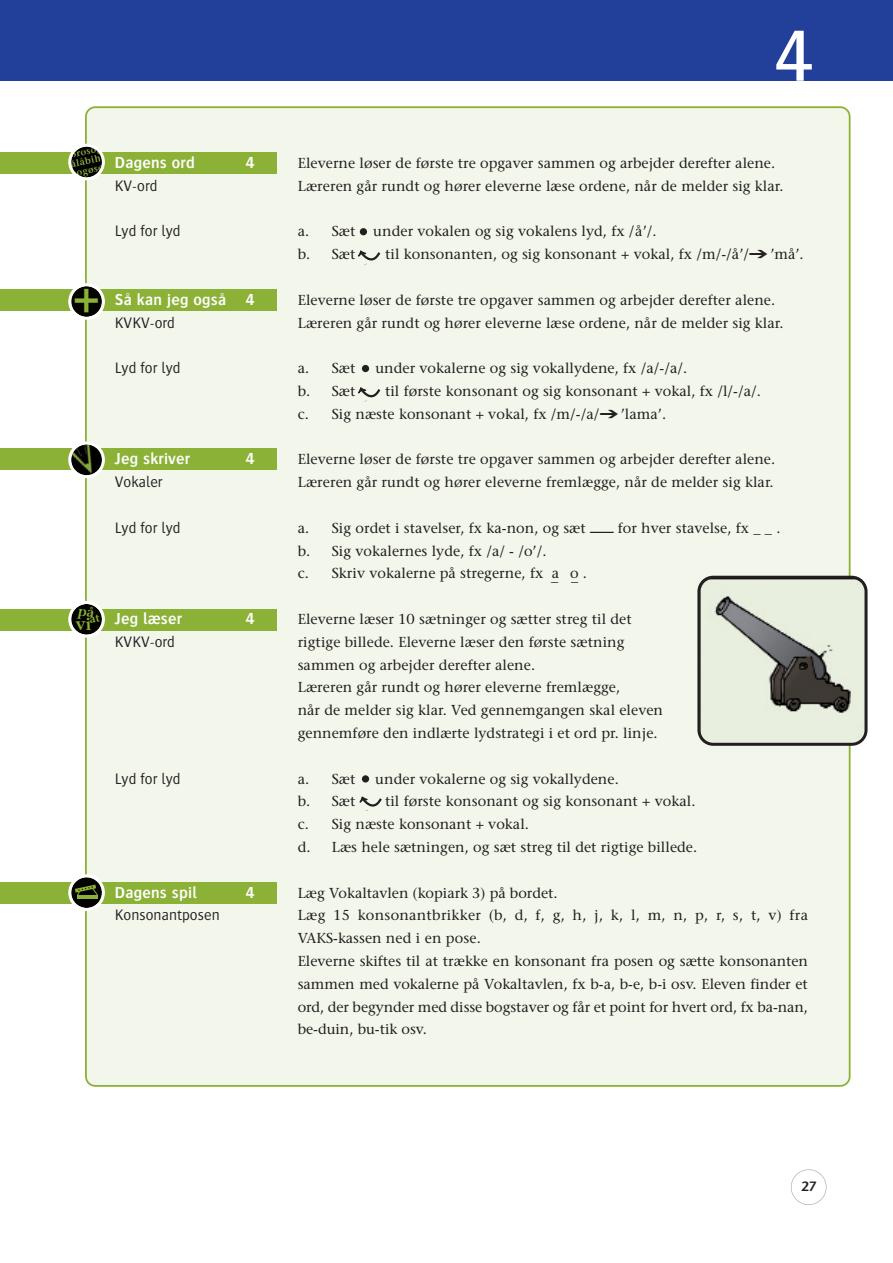
<style>
.page{position:relative;width:893px;height:1263px;background:#fff}
.page>*{position:absolute;margin:0;border:0;box-sizing:border-box;transform-origin:0 0}
.t1{font:75px "Bosis";color:#fff}
.t2{font:49.5px "Meta Plus";color:#8bb136}
.t3{font:600 16.5px "Bosis";letter-spacing:.015em;color:#fff}
.t4{font:300 15.75px "Bosis";letter-spacing:.005em;color:#231f20}
.t5{font:14.4px/22.8px "Stone Serif";letter-spacing:.005em;color:#231f20}
.t6{font:600 13.5px "Stone Sans";color:#231f20}
</style>
<div class="page">
<div style="left:85px;top:106px;width:765px;height:981px;background:#f3f7eb"></div>
<div style="left:0;top:609px;width:276px;height:22px;background:#8bb136"></div>
<div style="left:0;top:449px;width:276px;height:21px;background:#8bb136"></div>
<div style="left:0;top:290px;width:276px;height:21px;background:#8bb136"></div>
<div style="left:0;top:882px;width:276px;height:22px;background:#8bb136"></div>
<div style="left:0;top:153px;width:276px;height:21px;background:#8bb136"></div>
<div style="left:0;top:0;width:892px;height:81px;background:#223f99"></div>
<div style="left:791px;top:1169px;width:35px;height:36px;border:2px solid #bab5b4;border-radius:50%"></div>
<div style="left:362px;top:775px;width:7px;height:8px;background:#231f20;border-radius:50%"></div>
<div style="left:362px;top:365px;width:7px;height:7px;background:#231f20;border-radius:50%"></div>
<div style="left:360px;top:228px;width:7px;height:7px;background:#231f20;border-radius:50%"></div>
<svg style="left:697px;top:576px;width:170px;height:170px"></svg>
<svg style="left:68px;top:442px;width:37px;height:36px"></svg>
<svg style="left:68px;top:283px;width:37px;height:37px"></svg>
<svg style="left:68px;top:144px;width:37px;height:36px"></svg>
<svg style="left:68px;top:874px;width:37px;height:37px"></svg>
<svg style="left:357px;top:250px;width:25px;height:18px"></svg>
<svg style="left:357px;top:386px;width:25px;height:19px"></svg>
<svg style="left:359px;top:796px;width:25px;height:18px"></svg>
<svg style="left:68px;top:601px;width:37px;height:37px"></svg>
<p class="t3" style="left:115px;top:156px;width:81px">Dagens ord</p>
<p class="t3" style="left:246px;top:156px;width:10px">4</p>
<p class="t4" style="left:115px;top:180px;width:44px">KV-ord</p>
<p class="t4" style="left:115px;top:225px;width:67px">Lyd for lyd</p>
<h2 class="t2" style="left:73px;top:278px;width:28px">+</h2>
<p class="t3" style="left:115px;top:293px;width:142px">Så kan jeg også 4</p>
<p class="t4" style="left:115px;top:316px;width:62px">KVKV-ord</p>
<p class="t4" style="left:115px;top:362px;width:67px">Lyd for lyd</p>
<p class="t3" style="left:115px;top:453px;width:77px">Jeg skriver</p>
<p class="t3" style="left:246px;top:453px;width:10px">4</p>
<p class="t4" style="left:115px;top:476px;width:49px">Vokaler</p>
<p class="t4" style="left:115px;top:522px;width:67px">Lyd for lyd</p>
<p class="t3" style="left:115px;top:612px;width:69px">Jeg læser</p>
<p class="t3" style="left:246px;top:612px;width:10px">4</p>
<p class="t4" style="left:115px;top:636px;width:62px">KVKV-ord</p>
<p class="t4" style="left:115px;top:772px;width:67px">Lyd for lyd</p>
<p class="t3" style="left:115px;top:886px;width:83px">Dagens spil</p>
<p class="t3" style="left:246px;top:886px;width:10px">4</p>
<p class="t4" style="left:115px;top:909px;width:106px">Konsonantposen</p>
<h1 class="t1" style="left:775px;top:28px;width:40px">4</h1>
<p class="t5" style="left:298px;top:153px;width:487px">Eleverne løser de første tre opgaver sammen og arbejder derefter alene.<br>Læreren går rundt og hører eleverne læse ordene, når de melder sig klar.</p>
<p class="t5" style="left:298px;top:222px;width:360px">a. Sæt under vokalen og sig vokalens lyd, fx /å’/. b. Sæt</p>
<p class="t5" style="left:385px;top:244px;width:420px">til konsonanten, og sig konsonant + vokal, fx /m/-/å’/➔’må’.</p>
<p class="t5" style="left:298px;top:290px;width:487px">Eleverne løser de første tre opgaver sammen og arbejder derefter alene.<br>Læreren går rundt og hører eleverne læse ordene, når de melder sig klar.</p>
<p class="t5" style="left:298px;top:358px;width:59px">a. Sæt</p>
<p class="t5" style="left:375px;top:358px;width:313px">under vokalerne og sig vokallydene, fx /a/-/a/.</p>
<p class="t5" style="left:298px;top:381px;width:59px">b. Sæt</p>
<p class="t5" style="left:298px;top:381px;width:465px;text-indent:87px">til første konsonant og sig konsonant + vokal, fx /l/-/a/. c. Sig næste konsonant + vokal, fx /m/-/a/➔’lama’.</p>
<p class="t5" style="left:298px;top:450px;width:479px">Eleverne løser de første tre opgaver sammen og arbejder derefter alene.<br>Læreren går rundt og hører eleverne fremlægge, når de melder sig klar.</p>
<p class="t5" style="left:298px;top:518px;width:484px">a. Sig ordet i stavelser, fx ka-non, og sæt <sup>__</sup> for hver stavelse, fx _ _ . b. Sig vokalernes lyde, fx /a/ - /o’/.<br>c. Skriv vokalerne på stregerne, fx a o .</p>
<p class="t5" style="left:298px;top:609px;width:367px">Eleverne læser 10 sætninger og sætter streg til det rigtige billede. Eleverne læser den første sætning sammen og arbejder derefter alene.<br>Læreren går rundt og hører eleverne fremlægge,<br>når de melder sig klar. Ved gennemgangen skal eleven gennemføre den indlærte lydstrategi i et ord pr. linje.</p>
<p class="t5" style="left:298px;top:769px;width:59px">a. Sæt</p>
<p class="t5" style="left:375px;top:769px;width:245px">under vokalerne og sig vokallydene.</p>
<p class="t5" style="left:298px;top:792px;width:59px">b. Sæt</p>
<p class="t5" style="left:551px;top:566px;width:29px">_ _</p>
<p class="t5" style="left:298px;top:792px;width:401px;text-indent:87px">til første konsonant og sig konsonant + vokal. c. Sig næste konsonant + vokal.<br>d. Læs hele sætningen, og sæt streg til det rigtige billede.</p>
<p class="t5" style="left:298px;top:883px;width:512px">Læg Vokaltavlen (kopiark 3) på bordet.<br>Læg 15 konsonantbrikker (b, d, f, g, h, j, k, l, m, n, p, r, s, t, v) fra VAKS-kassen ned i en pose.<br>Eleverne skiftes til at trække en konsonant fra posen og sætte konsonanten sammen med vokalerne på Vokaltavlen, fx b-a, b-e, b-i osv. Eleven finder et ord, der begynder med disse bogstaver og får et point for hvert ord, fx ba-nan, be-duin, bu-tik osv.</p>
<p class="t6" style="left:801px;top:1181px;width:17px">27</p>
</div>
